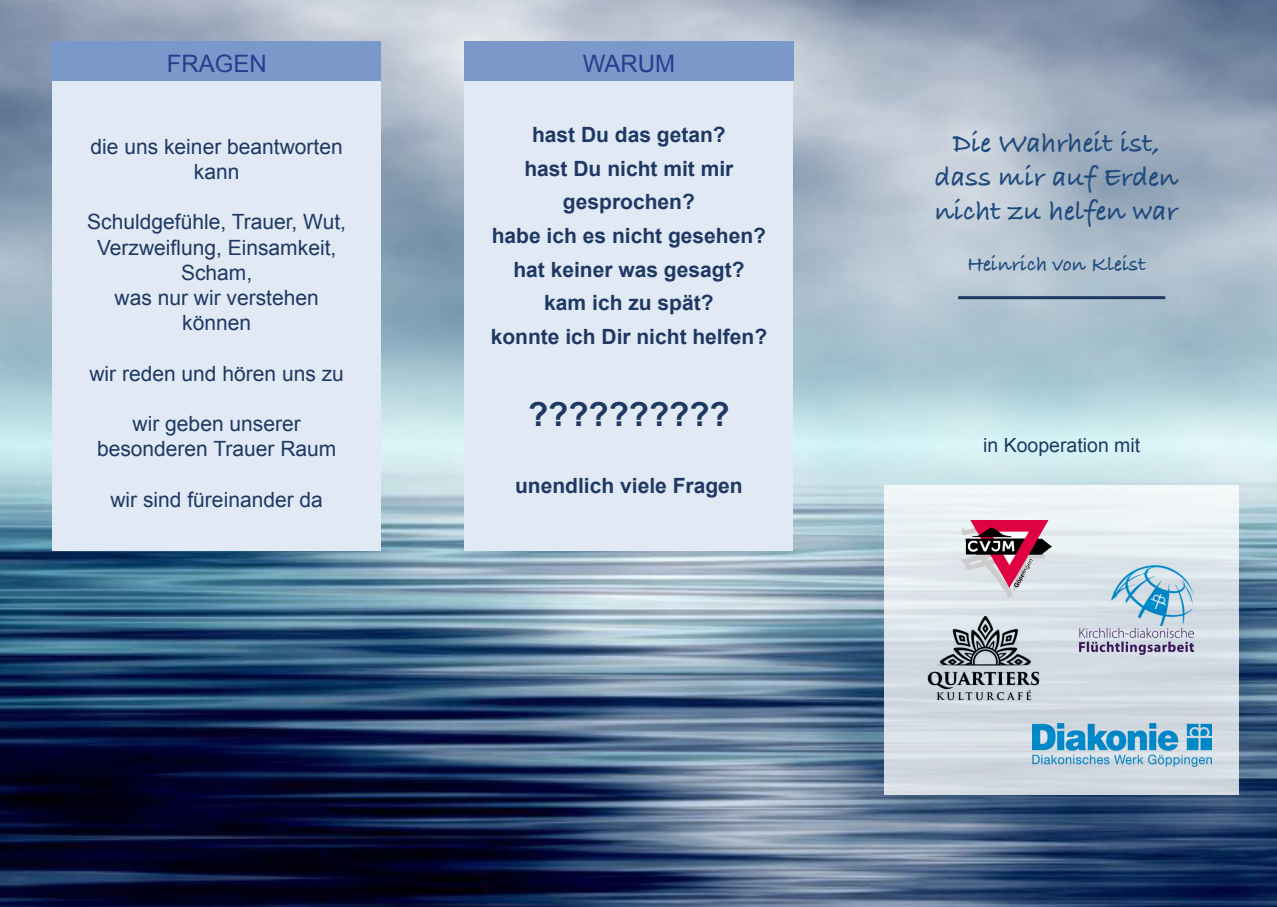
<style>
.page{position:relative;width:1277px;height:907px;background:#fff}
.page>*{position:absolute;margin:0;border:0;box-sizing:border-box;transform-origin:0 0}
.t1{font:700 33px "Arial";color:#1f3863}
.t2{font:700 28.5px "Bradley Hand ITCTT";color:#1f4a7d}
.t3{font:24px "Arial";color:#253f8e}
.t4{font:21px/25.2px "Arial";color:#1f3863;text-align:center}
.t5{font:700 21px "Arial";color:#1f3863}
.t6{font:700 21px "Bradley Hand ITCTT";color:#1f4a7d}
.t7{font:19.5px "Arial";color:#1f3863}
</style>
<div class="page">
<img style="left:0;top:0;width:1277px;height:907px">
<div style="left:464px;top:42px;width:329px;height:508px;background:#e0e9f4"></div>
<div style="left:52px;top:42px;width:329px;height:508px;background:#e0e9f4"></div>
<div style="left:464px;top:42px;width:330px;height:39px;background:#7a98ca"></div>
<div style="left:52px;top:42px;width:329px;height:39px;background:#7a98ca"></div>
<hr style="left:958px;top:296px;width:207px;height:3px;background:#1f3863">
<div style="left:884px;top:485px;width:354px;height:310px;background:linear-gradient(to bottom,#ebf2f4,#ccd4dd)"></div>
<img style="left:927px;top:616px;width:112px;height:87px">
<img style="left:961px;top:521px;width:90px;height:76px">
<img style="left:1079px;top:566px;width:114px;height:88px">
<img style="left:1032px;top:723px;width:179px;height:43px">
<p class="t3" style="left:167px;top:48px;width:102px">FRAGEN</p>
<p class="t3" style="left:582px;top:48px;width:94px">WARUM</p>
<p class="t4" style="left:91px;top:134px;width:254px">die uns keiner beantworten kann</p>
<p class="t4" style="left:87px;top:210px;width:260px">Schuldgefühle, Trauer, Wut,</p>
<p class="t4" style="left:97px;top:235px;width:241px">Verzweiflung, Einsamkeit,</p>
<p class="t4" style="left:181px;top:260px;width:73px">Scham,</p>
<p class="t4" style="left:115px;top:285px;width:206px">was nur wir verstehen</p>
<p class="t4" style="left:182px;top:310px;width:70px">können</p>
<p class="t4" style="left:89px;top:361px;width:256px">wir reden und hören uns zu</p>
<p class="t4" style="left:133px;top:411px;width:170px">wir geben unserer</p>
<p class="t4" style="left:97px;top:436px;width:241px">besonderen Trauer Raum</p>
<p class="t4" style="left:110px;top:487px;width:214px">wir sind füreinander da</p>
<p class="t5" style="left:532px;top:120px;width:195px">hast Du das getan?</p>
<p class="t5" style="left:524px;top:154px;width:210px">hast Du nicht mit mir</p>
<p class="t5" style="left:563px;top:188px;width:133px">gesprochen?</p>
<p class="t5" style="left:492px;top:222px;width:276px">habe ich es nicht gesehen?</p>
<p class="t5" style="left:513px;top:255px;width:233px">hat keiner was gesagt?</p>
<p class="t5" style="left:544px;top:289px;width:171px">kam ich zu spät?</p>
<p class="t5" style="left:491px;top:323px;width:278px">konnte ich Dir nicht helfen?</p>
<p class="t1" style="left:528px;top:392px;width:203px">??????????</p>
<p class="t5" style="left:515px;top:472px;width:229px">unendlich viele Fragen</p>
<p class="t2" style="left:952px;top:121px;width:209px">Die Wahrheit ist,</p>
<p class="t2" style="left:934px;top:155px;width:245px">dass mir auf Erden</p>
<p class="t2" style="left:934px;top:189px;width:245px">nicht zu helfen war</p>
<p class="t6" style="left:967px;top:248px;width:180px">Heinrich von Kleist</p>
<p class="t7" style="left:983px;top:432px;width:159px">in Kooperation mit</p>
</div>
